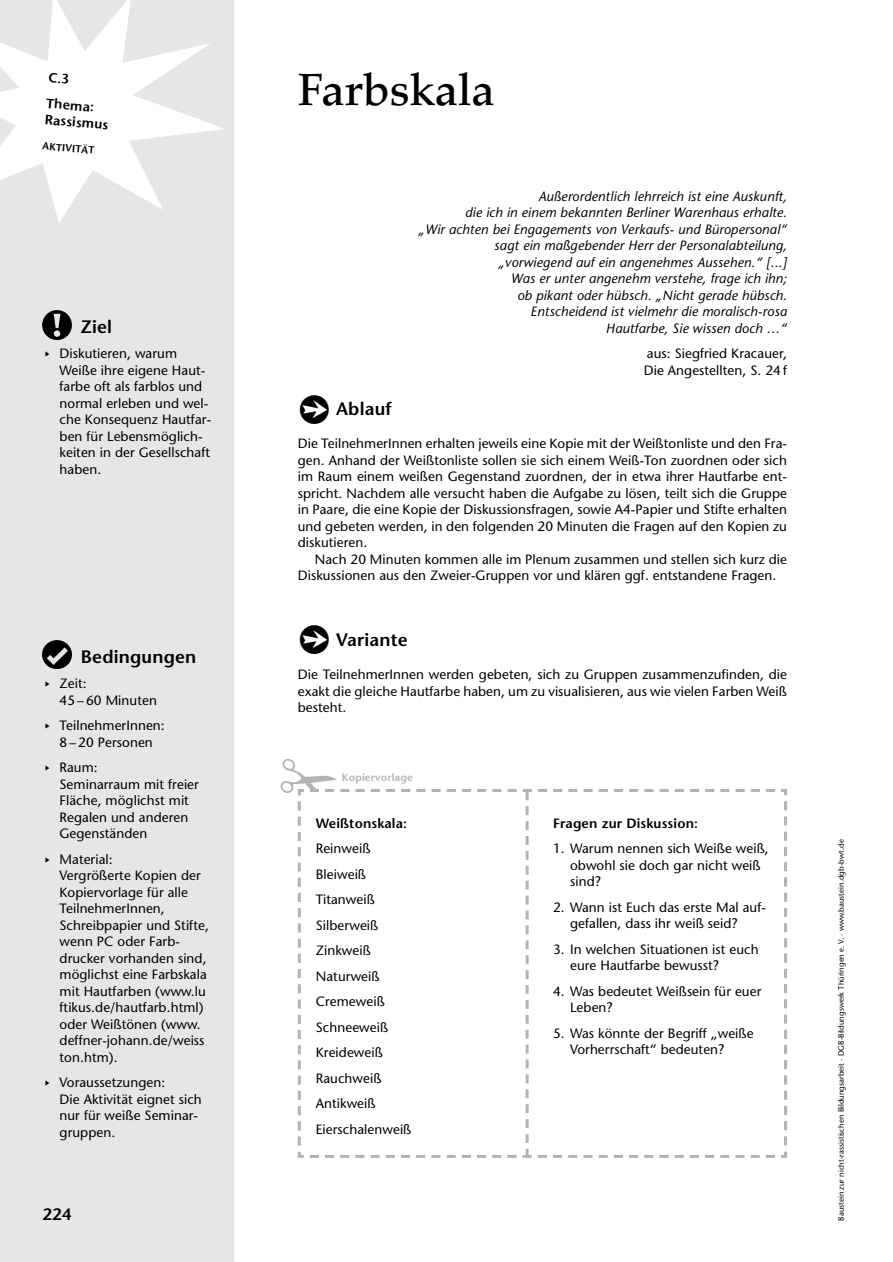
<style>
.page{position:relative;width:893px;height:1262px;background:#fff}
.page>*{position:absolute;margin:0;border:0;box-sizing:border-box;transform-origin:0 0}
.t1{font:500 45px "Palatino";color:#000}
.t2{font:600 18px "Stone Sans";letter-spacing:.01em;color:#000}
.t3{font:600 16.5px "Stone Sans";color:#000}
.t4{font:13.5px/16.5px "Stone Sans";letter-spacing:.005em;color:#000}
.t5{font:italic 13.5px/16.5px "Stone Sans";letter-spacing:.01em;color:#000;text-align:right}
.t6{font:600 13.5px "Stone Sans";letter-spacing:.01em;color:#000}
.t7{font:600 10.5px "Stone Sans";letter-spacing:.01em;color:#b3b3b3}
.t8{font:600 10.05px "Stone Sans";color:#000}
.t9{font:7.8px "Stone Sans";color:#000}
.s1{font-family:"Ale Signs LL"}
</style>
<div class="page">
<div style="left:0;top:0;width:234px;height:1261px;background:#e6e6e6"></div>
<img style="left:43px;top:310px;width:28px;height:29px">
<img style="left:43px;top:640px;width:28px;height:29px">
<svg style="left:297px;top:789px;width:490px;height:368px"></svg>
<p class="t6" style="left:47px;top:98px;width:49px;rotate:5deg">Thema:</p>
<p class="t6" style="left:45px;top:114px;width:65px;rotate:5deg">Rassismus</p>
<p class="t8" style="left:43px;top:142px;width:54px;rotate:5deg">AKTIVITÄT</p>
<h2 class="t2" style="left:81px;top:319px;width:33px">Ziel</h2>
<p class="t4" style="left:60px;top:347px;width:153px;text-indent:-17px"><span class="s1">b</span> Diskutieren, warum<br>Weiße ihre eigene Haut&shy;farbe oft als farblos und normal erleben und wel&shy;che Konsequenz Hautfar&shy;ben für Lebensmöglich&shy;keiten in der Gesellschaft haben.</p>
<h2 class="t2" style="left:81px;top:649px;width:117px">Bedingungen</h2>
<p class="t4" style="left:60px;top:677px;width:99px;text-indent:-17px"><span class="s1">b</span> Zeit:<br>45 – 60 Minuten</p>
<p class="t4" style="left:43px;top:719px;width:124px;text-align:center"><span class="s1">b</span> TeilnehmerInnen:<br>8 – 20 Personen</p>
<p class="t4" style="left:60px;top:761px;width:141px;text-indent:-17px"><span class="s1">b</span> Raum:<br>Seminarraum mit freier<br>Fläche, möglichst mit<br>Regalen und anderen<br>Gegenständen</p>
<p class="t4" style="left:60px;top:852px;width:151px;text-indent:-17px"><span class="s1">b</span> Material:<br>Vergrößerte Kopien der<br>Kopiervorlage für alle<br>TeilnehmerInnen,<br>Schreibpapier und Stifte, wenn PC oder Farb&shy;drucker vorhanden sind, möglichst eine Farbskala mit Hautfarben (www.lu ftikus.de/hautfarb.html) oder Weißtönen (www. deffner-johann.de/weiss ton.htm).</p>
<p class="t4" style="left:60px;top:1076px;width:144px;text-indent:-17px"><span class="s1">b</span> Voraussetzungen:<br>Die Aktivität eignet sich nur für weiße Seminar&shy;gruppen.</p>
<p class="t3" style="left:43px;top:1208px;width:30px">224</p>
<h1 class="t1" style="left:298px;top:72px;width:198px">Farbskala</h1>
<p class="t5" style="left:418px;top:189px;width:370px">Außerordentlich lehrreich ist eine Auskunft,<br>die ich in einem bekannten Berliner Warenhaus erhalte.<br>„Wir achten bei Engagements von Verkaufs- und Büropersonal“ sagt ein maßgebender Herr der Personalabteilung, „vorwiegend auf ein angenehmes Aussehen.“ [...]<br>Was er unter angenehm verstehe, frage ich ihn;<br>ob pikant oder hübsch. „Nicht gerade hübsch.<br>Entscheidend ist vielmehr die moralisch-rosa<br>Hautfarbe, Sie wissen doch …“</p>
<p class="t4" style="left:643px;top:347px;width:145px">aus: Siegfried Kracauer,<br>Die Angestellten, S. 24 f</p>
<h2 class="t2" style="left:336px;top:402px;width:57px">Ablauf</h2>
<p class="t4" style="left:298px;top:437px;width:490px;text-align:justify">Die TeilnehmerInnen erhalten jeweils eine Kopie mit der Weißtonliste und den Fra&shy;gen. Anhand der Weißtonliste sollen sie sich einem Weiß-Ton zuordnen oder sich im Raum einem weißen Gegenstand zuordnen, der in etwa ihrer Hautfarbe ent&shy;spricht. Nachdem alle versucht haben die Aufgabe zu lösen, teilt sich die Gruppe in Paare, die eine Kopie der Diskussionsfragen, sowie A4-Papier und Stifte erhalten und gebeten werden, in den folgenden 20 Minuten die Fragen auf den Kopien zu diskutieren.</p>
<p class="t4" style="left:298px;top:552px;width:490px;text-indent:17px">Nach 20 Minuten kommen alle im Plenum zusammen und stellen sich kurz die<br>Diskussionen aus den Zweier-Gruppen vor und klären ggf. entstandene Fragen.</p>
<h2 class="t2" style="left:336px;top:633px;width:73px">Variante</h2>
<p class="t4" style="left:298px;top:668px;width:490px;text-align:justify">Die TeilnehmerInnen werden gebeten, sich zu Gruppen zusammenzufinden, die exakt die gleiche Hautfarbe haben, um zu visualisieren, aus wie vielen Farben Weiß besteht.</p>
<p class="t7" style="left:342px;top:773px;width:72px">Kopiervorlage</p>
<p class="t6" style="left:316px;top:818px;width:93px">Weißtonskala:</p>
<p class="t4" style="left:316px;top:837px;width:97px;line-height:25.5px">Reinweiß<br>Bleiweiß<br>Titanweiß<br>Silberweiß<br>Zinkweiß<br>Naturweiß<br>Cremeweiß<br>Schneeweiß<br>Kreideweiß<br>Rauchweiß<br>Antikweiß<br>Eierschalenweiß</p>
<p class="t6" style="left:553px;top:818px;width:146px">Fragen zur Diskussion:</p>
<p class="t4" style="left:570px;top:842px;width:200px;text-indent:-17px">1. Warum nennen sich Weiße weiß, obwohl sie doch gar nicht weiß sind?</p>
<p class="t4" style="left:570px;top:900px;width:197px;text-indent:-17px">2. Wann ist Euch das erste Mal auf&shy;gefallen, dass ihr weiß seid?</p>
<p class="t4" style="left:570px;top:942px;width:190px;text-indent:-17px">3. In welchen Situationen ist euch eure Hautfarbe bewusst?</p>
<p class="t4" style="left:570px;top:984px;width:193px;text-indent:-17px">4. Was bedeutet Weißsein für euer<br>Leben?</p>
<p class="t4" style="left:570px;top:1026px;width:185px;text-indent:-17px">5. Was könnte der Begriff „weiße<br>Vorherrschaft“ bedeuten?</p>
<p class="t9" style="left:838px;top:1220px;width:383px;rotate:-90deg">Baustein zur nicht-rassistischen Bildungsarbeit · DGB-Bildungswerk Thüringen e. V. · www.baustein.dgb-bwt.de</p>
</div>
